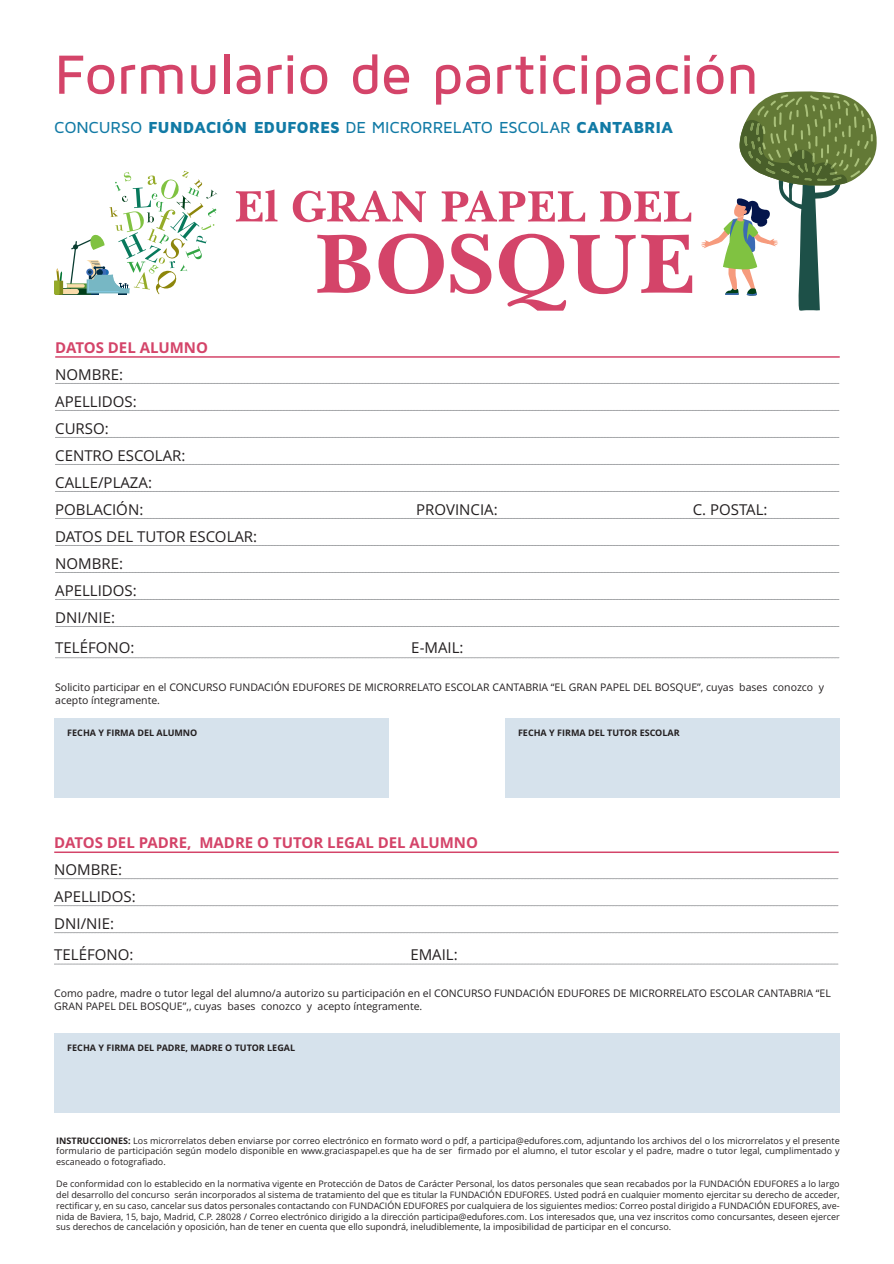
<style>
.page{position:relative;width:894px;height:1264px;background:#fff}
.page>*{position:absolute;margin:0;border:0;box-sizing:border-box;transform-origin:0 0}
.t1{font:500 57.15px "Maven Pro";letter-spacing:-.015em;color:#d44469}
.t2{font:500 16.5px "Maven Pro";letter-spacing:-.01em;color:#117aa5}
.t3{font:15px/27px "Open Sans";color:#231f20}
.t4{font:700 15px "Open Sans";color:#d44469}
.t5{font:10.5px/12.6px "Open Sans";color:#231f20}
.t6{font:9px/10.8px "Open Sans";color:#231f20;text-align:justify}
.t7{font:700 9px "Open Sans";color:#231f20}
.s1{font-weight:900}
.s2{font-weight:700}
</style>
<div class="page">
<svg style="left:54px;top:171px;width:163px;height:124px"></svg>
<hr style="left:55px;top:356px;width:784px;height:2px;background:#d44469">
<svg style="left:55px;top:383px;width:785px;height:1px"></svg>
<svg style="left:55px;top:410px;width:785px;height:1px"></svg>
<svg style="left:55px;top:437px;width:785px;height:1px"></svg>
<svg style="left:55px;top:464px;width:785px;height:1px"></svg>
<svg style="left:55px;top:491px;width:785px;height:1px"></svg>
<svg style="left:55px;top:518px;width:785px;height:1px"></svg>
<svg style="left:55px;top:545px;width:785px;height:1px"></svg>
<svg style="left:55px;top:572px;width:785px;height:1px"></svg>
<svg style="left:55px;top:599px;width:785px;height:1px"></svg>
<svg style="left:55px;top:626px;width:785px;height:1px"></svg>
<svg style="left:55px;top:657px;width:785px;height:1px"></svg>
<hr style="left:54px;top:851px;width:784px;height:2px;background:#d44469">
<svg style="left:54px;top:878px;width:785px;height:1px"></svg>
<svg style="left:54px;top:905px;width:785px;height:1px"></svg>
<svg style="left:54px;top:932px;width:785px;height:1px"></svg>
<svg style="left:54px;top:964px;width:785px;height:1px"></svg>
<div style="left:54px;top:1032px;width:785px;height:80px;background:#d6e2ec"></div>
<div style="left:54px;top:718px;width:335px;height:79px;background:#d6e2ec"></div>
<div style="left:505px;top:718px;width:334px;height:79px;background:#d6e2ec"></div>
<svg style="left:701px;top:91px;width:176px;height:220px"></svg>
<svg style="left:236px;top:189px;width:41px;height:33px"></svg>
<svg style="left:293px;top:191px;width:133px;height:31px"></svg>
<svg style="left:441px;top:191px;width:144px;height:31px"></svg>
<svg style="left:600px;top:191px;width:91px;height:31px"></svg>
<svg style="left:317px;top:235px;width:53px;height:58px"></svg>
<svg style="left:378px;top:234px;width:65px;height:60px"></svg>
<svg style="left:450px;top:234px;width:41px;height:60px"></svg>
<svg style="left:498px;top:234px;width:137px;height:77px"></svg>
<svg style="left:641px;top:235px;width:51px;height:58px"></svg>
<h1 class="t1" style="left:54px;top:41px;width:706px">Formulario de participación</h1>
<h2 class="t2" style="left:54px;top:117px;width:620px">CONCURSO <span class="s1">FUNDACIÓN EDUFORES</span> DE MICRORRELATO ESCOLAR <span class="s1">CANTABRIA</span></h2>
<h3 class="t4" style="left:55px;top:339px;width:154px">DATOS DEL ALUMNO</h3>
<h3 class="t3" style="left:55px;top:361px;width:132px">NOMBRE:<br>APELLIDOS:<br>CURSO:<br>CENTRO ESCOLAR:<br>CALLE/PLAZA:<br>POBLACIÓN:</h3>
<h3 class="t3" style="left:416px;top:496px;width:83px">PROVINCIA:</h3>
<h3 class="t3" style="left:692px;top:496px;width:76px">C. POSTAL:</h3>
<h3 class="t3" style="left:55px;top:523px;width:203px">DATOS DEL TUTOR ESCOLAR:<br>NOMBRE:<br>APELLIDOS:<br>DNI/NIE:</h3>
<h3 class="t3" style="left:55px;top:634px;width:81px">TELÉFONO:</h3>
<h3 class="t3" style="left:411px;top:634px;width:54px">E-MAIL:</h3>
<p class="t5" style="left:55px;top:681px;width:770px">Solicito participar en el CONCURSO FUNDACIÓN EDUFORES DE MICRORRELATO ESCOLAR CANTABRIA “EL GRAN PAPEL DEL BOSQUE”, cuyas bases conozco y acepto íntegramente.</p>
<p class="t7" style="left:67px;top:728px;width:132px">FECHA Y FIRMA DEL ALUMNO</p>
<p class="t7" style="left:518px;top:728px;width:163px">FECHA Y FIRMA DEL TUTOR ESCOLAR</p>
<h3 class="t4" style="left:54px;top:834px;width:425px">DATOS DEL PADRE, MADRE O TUTOR LEGAL DEL ALUMNO</h3>
<h3 class="t3" style="left:54px;top:856px;width:83px">NOMBRE:<br>APELLIDOS:<br>DNI/NIE:</h3>
<h3 class="t3" style="left:54px;top:941px;width:81px">TELÉFONO:</h3>
<h3 class="t3" style="left:410px;top:941px;width:49px">EMAIL:</h3>
<p class="t5" style="left:54px;top:987px;width:778px">Como padre, madre o tutor legal del alumno/a autorizo su participación en el CONCURSO FUNDACIÓN EDUFORES DE MICRORRELATO ESCOLAR CANTABRIA “EL<br>GRAN PAPEL DEL BOSQUE”,, cuyas bases conozco y acepto íntegramente.</p>
<p class="t7" style="left:67px;top:1042px;width:229px">FECHA Y FIRMA DEL PADRE, MADRE O TUTOR LEGAL</p>
<p class="t6" style="left:56px;top:1135px;width:784px"><span class="s2">INSTRUCCIONES:</span> Los microrrelatos deben enviarse por correo electrónico en formato word o pdf, a participa@edufores.com, adjuntando los archivos del o los microrrelatos y el presente formulario de participación según modelo disponible en www.graciaspapel.es que ha de ser firmado por el alumno, el tutor escolar y el padre, madre o tutor legal, cumplimentado y escaneado o fotografiado.</p>
<p class="t6" style="left:56px;top:1178px;width:784px">De conformidad con lo establecido en la normativa vigente en Protección de Datos de Carácter Personal, los datos personales que sean recabados por la FUNDACIÓN EDUFORES a lo largo del desarrollo del concurso serán incorporados al sistema de tratamiento del que es titular la FUNDACIÓN EDUFORES. Usted podrá en cualquier momento ejercitar su derecho de acceder, rectificar y, en su caso, cancelar sus datos personales contactando con FUNDACIÓN EDUFORES por cualquiera de los siguientes medios: Correo postal dirigido a FUNDACIÓN EDUFORES, ave&shy;nida de Baviera, 15, bajo, Madrid, C.P. 28028 / Correo electrónico dirigido a la dirección participa@edufores.com. Los interesados que, una vez inscritos como concursantes, deseen ejercer sus derechos de cancelación y oposición, han de tener en cuenta que ello supondrá, ineludiblemente, la imposibilidad de participar en el concurso.</p>
</div>
